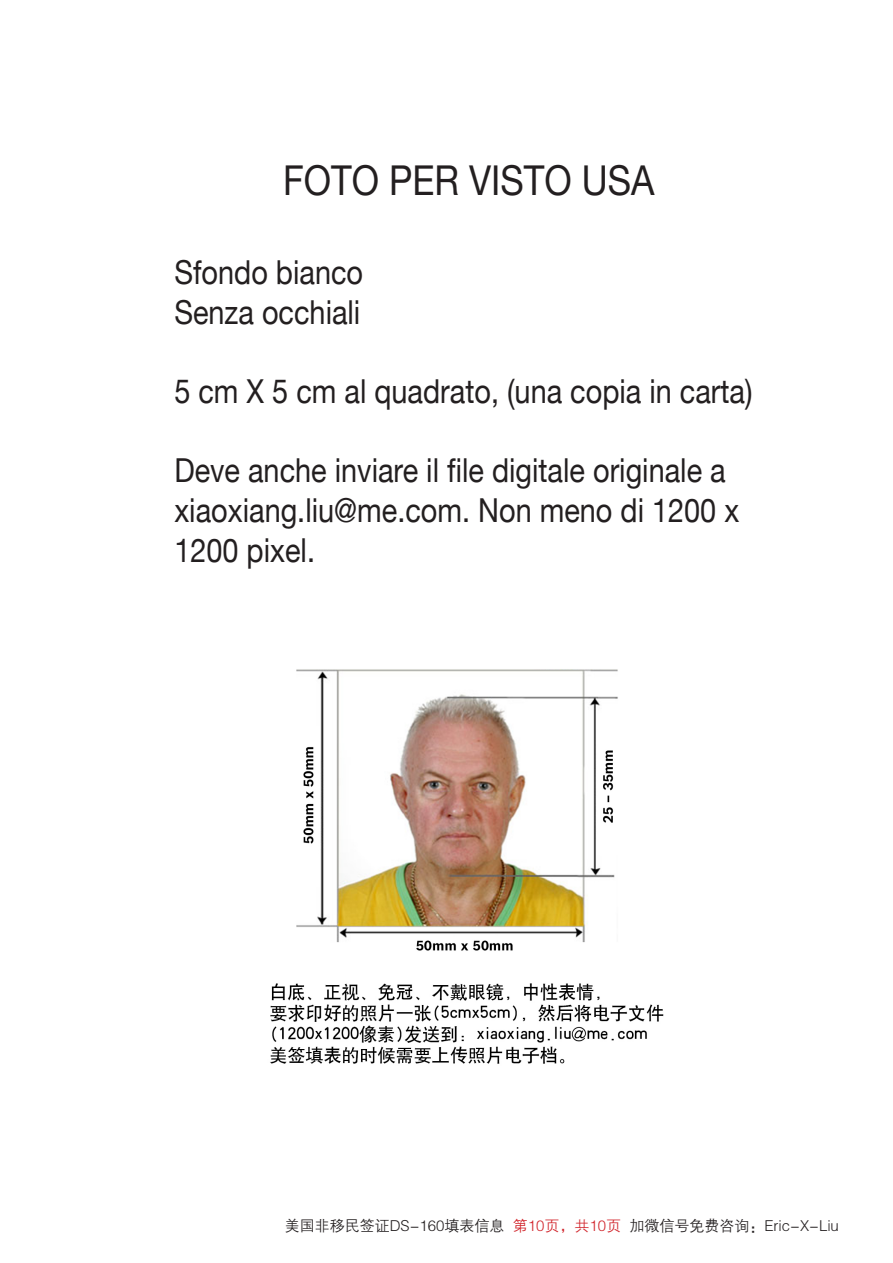
<style>
.page{position:relative;width:893px;height:1263px;background:#fff}
.page>*{position:absolute;margin:0;border:0;box-sizing:border-box;transform-origin:0 0}
.t1{font:41.1px "Helvetica Neue";color:#231f20;scale:.87 1}
.t2{font:33px/39.6px "Helvetica Neue";color:#231f20;scale:.88 1}
.t3{font:15px "FZZDXK GBK1 0";color:#231f20}
.s1{color:#d1232a}
</style>
<div class="page">
<img style="left:270px;top:669px;width:394px;height:395px">
<p class="t1" style="left:283px;top:151px;width:428px">FOTO PER VISTO USA</p>
<p class="t2" style="left:174px;top:255px;width:216px">Sfondo bianco</p>
<p class="t2" style="left:174px;top:294px;width:213px">Senza occhiali</p>
<p class="t2" style="left:174px;top:374px;width:659px">5 cm X 5 cm al quadrato, (una copia in carta)</p>
<p class="t2" style="left:174px;top:453px;width:643px">Deve anche inviare il file digitale originale a xiaoxiang.liu@me.com. Non meno di 1200 x<br>1200 pixel.</p>
<p class="t3" style="left:285px;top:1218px;width:556px">美国非移民签证DS-160填表信息 <span class="s1">第10页，共10页</span> 加微信号免费咨询：Eric-X-Liu</p>
</div>
